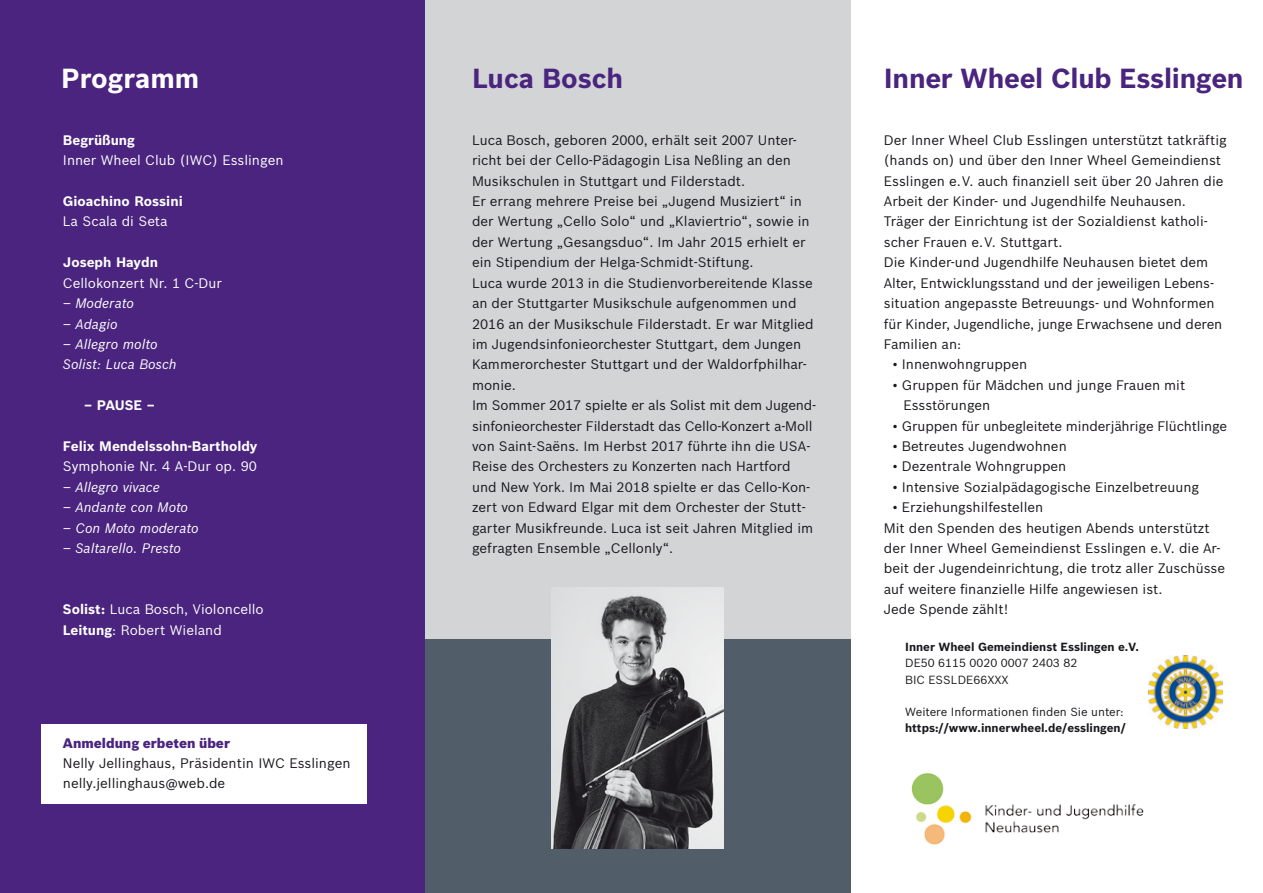
<style>
.page{position:relative;width:1263px;height:893px;background:#fff}
.page>*{position:absolute;margin:0;border:0;box-sizing:border-box;transform-origin:0 0}
.t1{font:700 27px "Bosch Sans";letter-spacing:-.01em;color:#4a247e}
.t2{font:700 27px "Bosch Sans";color:#fff}
.t3{font:13.5px/20.4px "Bosch Sans";color:#1a171c}
.t4{font:13.5px/20.4px "Bosch Sans";color:#fff}
.t5{font:italic 13.5px/20.4px "Bosch Sans";color:#fff}
.t6{font:700 13.5px "Bosch Sans";color:#fff}
.t7{font:900 13.5px "Bosch Sans";color:#4a247e}
.t8{font:700 11.55px "Bosch Sans";color:#1a171c}
.t9{font:11.55px/16.4px "Bosch Sans";color:#1a171c}
.s1{font-weight:700}
</style>
<div class="page">
<div style="left:0;top:0;width:425px;height:893px;background:#4a247e"></div>
<div style="left:425px;top:0;width:425px;height:893px;background:#d2d4d6"></div>
<div style="left:425px;top:639px;width:425px;height:254px;background:#515d69"></div>
<img style="left:551px;top:588px;width:172px;height:260px">
<img style="left:911px;top:773px;width:233px;height:72px">
<div style="left:41px;top:724px;width:326px;height:80px;background:#fff"></div>
<img style="left:1148px;top:655px;width:74px;height:74px">
<h1 class="t2" style="left:61px;top:62px;width:140px">Programm</h1>
<h1 class="t1" style="left:472px;top:62px;width:153px">Luca Bosch</h1>
<p class="t6" style="left:63px;top:132px;width:74px">Begrüßung</p>
<p class="t4" style="left:63px;top:150px;width:222px">Inner Wheel Club (IWC) Esslingen</p>
<p class="t6" style="left:63px;top:193px;width:121px">Gioachino Rossini</p>
<p class="t4" style="left:63px;top:211px;width:106px">La Scala di Seta</p>
<p class="t6" style="left:63px;top:254px;width:97px">Joseph Haydn</p>
<p class="t4" style="left:63px;top:273px;width:161px">Cellokonzert Nr. 1 C-Dur</p>
<p class="t5" style="left:63px;top:293px;width:73px">– Moderato</p>
<p class="t5" style="left:63px;top:313px;width:56px">– Adagio</p>
<p class="t5" style="left:63px;top:334px;width:115px">– Allegro molto<br>Solist: Luca Bosch</p>
<p class="t6" style="left:84px;top:397px;width:72px">– PAUSE –</p>
<p class="t6" style="left:63px;top:438px;width:196px">Felix Mendelssohn-Bartholdy</p>
<p class="t4" style="left:63px;top:456px;width:195px">Symphonie Nr. 4 A-Dur op. 90</p>
<p class="t5" style="left:63px;top:477px;width:99px">– Allegro vivace</p>
<p class="t5" style="left:63px;top:497px;width:127px">– Andante con Moto</p>
<p class="t5" style="left:63px;top:517px;width:137px">– Con Moto moderato</p>
<p class="t5" style="left:63px;top:538px;width:120px">– Saltarello. Presto</p>
<p class="t4" style="left:63px;top:599px;width:202px"><span class="s1">Solist:</span> Luca Bosch, Violoncello<br><span class="s1">Leitung</span>: Robert Wieland</p>
<p class="t7" style="left:63px;top:734px;width:169px">Anmeldung erbeten über</p>
<p class="t3" style="left:63px;top:753px;width:289px">Nelly Jellinghaus, Präsidentin IWC Esslingen nelly.jellinghaus@web.de</p>
<p class="t3" style="left:472px;top:130px;width:346px">Luca Bosch, geboren 2000, erhält seit 2007 Unter&shy;richt bei der Cello-Pädagogin Lisa Neßling an den Musikschulen in Stuttgart und Filderstadt.<br>Er errang mehrere Preise bei „Jugend Musiziert“ in der Wertung „Cello Solo“ und „Klaviertrio“, sowie in der Wertung „Gesangsduo“. Im Jahr 2015 erhielt er ein Stipendium der Helga-Schmidt-Stiftung.<br>Luca wurde 2013 in die Studienvorbereitende Klasse an der Stuttgarter Musikschule aufgenommen und 2016 an der Musikschule Filderstadt. Er war Mitglied im Jugendsinfonieorchester Stuttgart, dem Jungen Kammerorchester Stuttgart und der Waldorfphilhar&shy;monie.<br>Im Sommer 2017 spielte er als Solist mit dem Jugend&shy;sinfonieorchester Filderstadt das Cello-Konzert a-Moll von Saint-Saëns. Im Herbst 2017 führte ihn die USA-Reise des Orchesters zu Konzerten nach Hartford und New York. Im Mai 2018 spielte er das Cello-Kon&shy;zert von Edward Elgar mit dem Orchester der Stutt&shy;garter Musikfreunde. Luca ist seit Jahren Mitglied im gefragten Ensemble „Cellonly“.</p>
<h1 class="t1" style="left:884px;top:62px;width:361px">Inner Wheel Club Esslingen</h1>
<p class="t3" style="left:884px;top:130px;width:344px">Der Inner Wheel Club Esslingen unterstützt tatkräftig (hands on) und über den Inner Wheel Gemeindienst Esslingen e. V. auch finanziell seit über 20 Jahren die Arbeit der Kinder- und Jugendhilfe Neuhausen.<br>Träger der Einrichtung ist der Sozialdienst katholi&shy;scher Frauen e. V. Stuttgart.<br>Die Kinder-und Jugendhilfe Neuhausen bietet dem Alter, Entwicklungsstand und der jeweiligen Lebens&shy;situation angepasste Betreuungs- und Wohnformen für Kinder, Jugendliche, junge Erwachsene und deren Familien an:</p>
<p class="t3" style="left:892px;top:354px;width:136px">• Innenwohngruppen</p>
<p class="t3" style="left:903px;top:375px;width:283px;text-indent:-11px">• Gruppen für Mädchen und junge Frauen mit<br>Essstörungen</p>
<p class="t3" style="left:892px;top:415px;width:336px">• Gruppen für unbegleitete minderjährige Flüchtlinge</p>
<p class="t3" style="left:892px;top:436px;width:176px">• Betreutes Jugendwohnen</p>
<p class="t3" style="left:892px;top:456px;width:175px">• Dezentrale Wohngruppen</p>
<p class="t3" style="left:892px;top:477px;width:308px">• Intensive Sozialpädagogische Einzelbetreuung</p>
<p class="t3" style="left:884px;top:497px;width:343px;text-indent:9px">• Erziehungshilfestellen<br>Mit den Spenden des heutigen Abends unterstützt der Inner Wheel Gemeindienst Esslingen e. V. die Ar&shy;beit der Jugendeinrichtung, die trotz aller Zuschüsse auf weitere finanzielle Hilfe angewiesen ist.<br>Jede Spende zählt!</p>
<p class="t8" style="left:905px;top:640px;width:235px">Inner Wheel Gemeindienst Esslingen e.V.</p>
<p class="t9" style="left:905px;top:655px;width:174px">DE50 6115 0020 0007 2403 82<br>BIC ESSLDE66XXX</p>
<p class="t9" style="left:905px;top:704px;width:220px">Weitere Informationen finden Sie unter:</p>
<p class="t8" style="left:905px;top:721px;width:222px">https://www.innerwheel.de/esslingen/</p>
</div>
